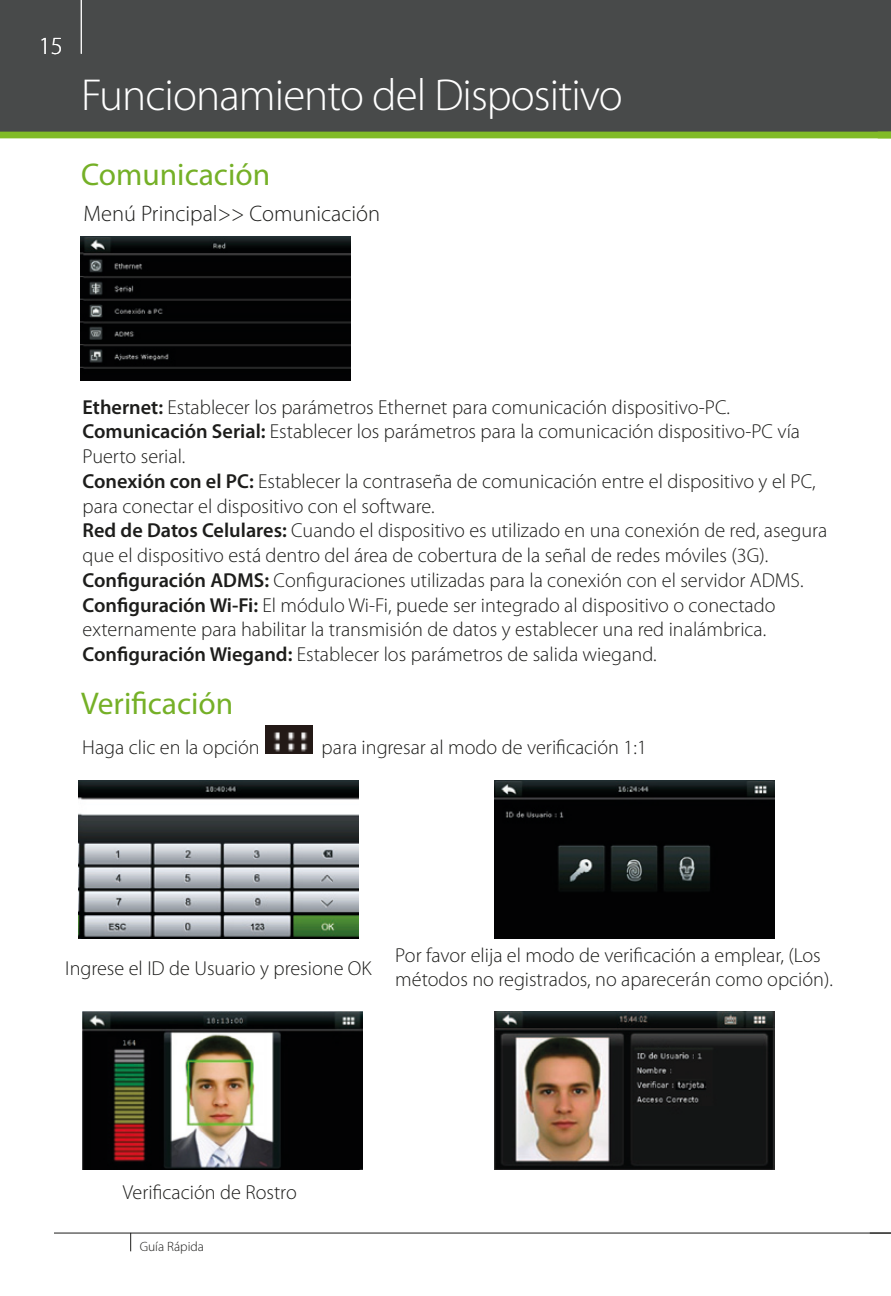
<style>
.page{position:relative;width:891px;height:1296px;background:#fff}
.page>*{position:absolute;margin:0;border:0;box-sizing:border-box;transform-origin:0 0}
.t1{font:300 45px "Myriad Pro";letter-spacing:-.02em;color:#fff}
.t2{font:31.5px "Myriad Pro";color:#75b027}
.t3{font:300 24.75px "Myriad Pro";color:#fff}
.t4{font:300 22.5px "Myriad Pro";color:#1d1d1b}
.t5{font:300 20.25px/24.8px "Myriad Pro";color:#1d1d1b}
.t6{font:300 13.5px "Myriad Pro";color:#1d1d1b}
.s1{font-weight:600}
</style>
<div class="page">
<div style="left:0;top:0;width:891px;height:135px;background:#484a4a"></div>
<hr style="left:54px;top:1233px;width:837px;height:1px;background:#1d1d1b">
<svg style="left:870px;top:1233px;width:21px;height:1px"></svg>
<svg style="left:130px;top:1233px;width:1px;height:18px"></svg>
<div style="left:0;top:132px;width:891px;height:6px;background:#81bb27"></div>
<hr style="left:81px;top:0;width:1px;height:54px;background:#fff">
<img style="left:81px;top:236px;width:270px;height:145px">
<img style="left:265px;top:726px;width:48px;height:28px">
<img style="left:79px;top:780px;width:280px;height:158px">
<img style="left:495px;top:780px;width:279px;height:158px">
<img style="left:82px;top:1012px;width:280px;height:158px">
<img style="left:495px;top:1012px;width:279px;height:158px">
<p class="t3" style="left:39px;top:32px;width:26px">15</p>
<h1 class="t1" style="left:81px;top:71px;width:543px">Funcionamiento del Dispositivo</h1>
<h2 class="t2" style="left:81px;top:155px;width:191px">Comunicación</h2>
<p class="t4" style="left:84px;top:201px;width:298px">Menú Principal&gt;&gt; Comunicación</p>
<p class="t5" style="left:83px;top:395px;width:746px"><span class="s1">Ethernet:</span> Establecer los parámetros Ethernet para comunicación dispositivo-PC.<br><span class="s1">Comunicación Serial:</span> Establecer los parámetros para la comunicación dispositivo-PC vía Puerto serial.<br><span class="s1">Conexión con el PC:</span> Establecer la contraseña de comunicación entre el dispositivo y el PC, para conectar el dispositivo con el software.<br><span class="s1">Red de Datos Celulares:</span> Cuando el dispositivo es utilizado en una conexión de red, asegura que el dispositivo está dentro del área de cobertura de la señal de redes móviles (3G).<br><span class="s1">Configuración ADMS:</span> Configuraciones utilizadas para la conexión con el servidor ADMS.<br><span class="s1">Configuración Wi-Fi:</span> El módulo Wi-Fi, puede ser integrado al dispositivo o conectado externamente para habilitar la transmisión de datos y establecer una red inalámbrica.<br><span class="s1">Configuración Wiegand:</span> Establecer los parámetros de salida wiegand.</p>
<h2 class="t2" style="left:81px;top:684px;width:154px">Verificación</h2>
<p class="t5" style="left:82px;top:735px;width:179px">Haga clic en la opción</p>
<p class="t5" style="left:322px;top:735px;width:327px">para ingresar al modo de verificación 1:1</p>
<p class="t5" style="left:65px;top:956px;width:308px">Ingrese el ID de Usuario y presione OK</p>
<p class="t5" style="left:395px;top:943px;width:439px">Por favor elija el modo de verificación a emplear, (Los métodos no registrados, no aparecerán como opción).</p>
<p class="t5" style="left:123px;top:1180px;width:176px">Verificación de Rostro</p>
<p class="t6" style="left:140px;top:1240px;width:66px">Guía Rápida</p>
</div>
